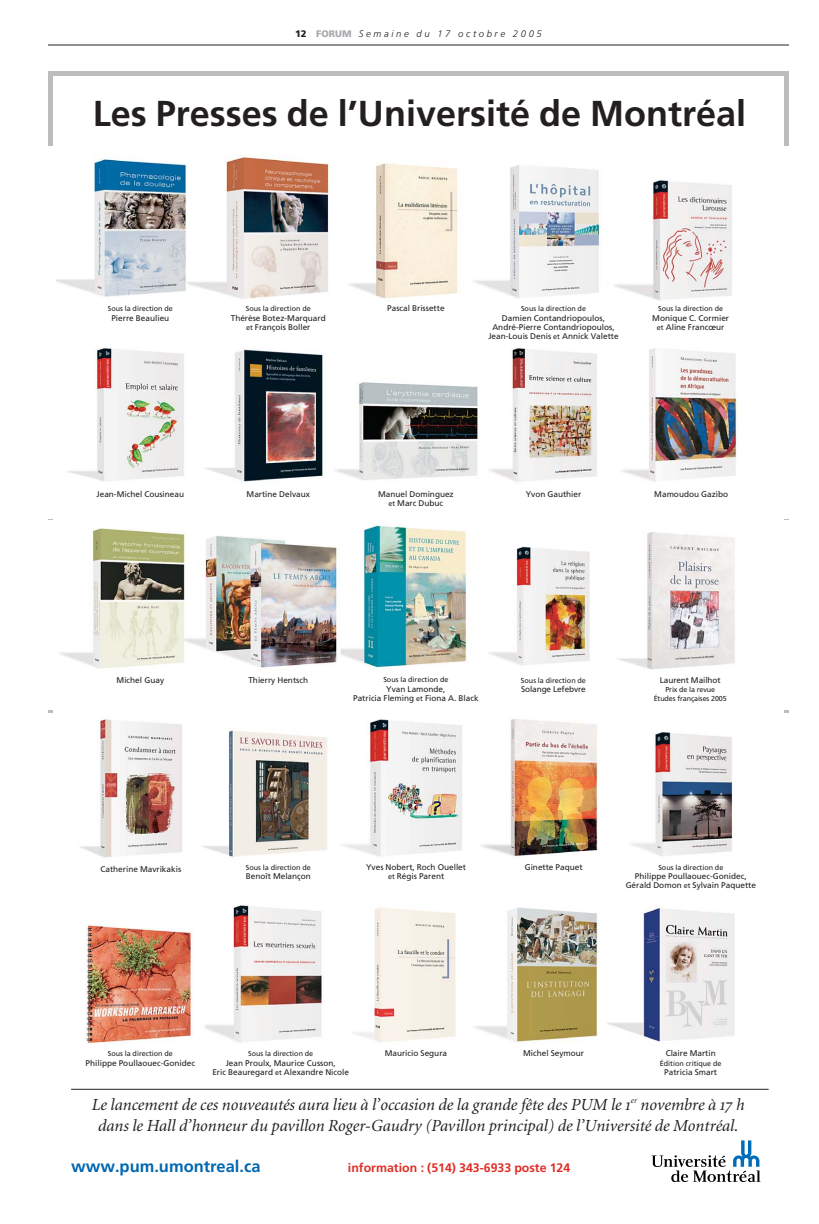
<style>
.page{position:relative;width:819px;height:1224px;background:#fff}
.page>*{position:absolute;margin:0;border:0;box-sizing:border-box;transform-origin:0 0}
.t1{font:700 36px "Frutiger";color:#231f20}
.t2{font:italic 17px/21.6px "Minion";color:#231f20;text-align:center}
.t3{font:700 16.5px "Frutiger";color:#0067b1}
.t4{font:700 12.4px "Frutiger";color:#e02e26}
.t5{font:italic 300 9.5px "Frutiger";letter-spacing:.28em;color:#231f20}
.t6{font:8.2px/9.3px "Frutiger";color:#231f20;text-align:center}
.t7{font:7.2px/8.7px "Frutiger";color:#231f20;text-align:center}
.s1{font-weight:900;font-style:normal}
.s2{font-weight:900;font-style:normal;color:#a7a9ac}
.s3{font-size:7.2px}
.s4{font-family:"Minion Italic SC";font-style:normal}
</style>
<div class="page">
<hr style="left:48px;top:45px;width:741px;height:1px;background:#231f20">
<img style="left:86px;top:905px;width:649px;height:139px">
<img style="left:80px;top:719px;width:653px;height:139px">
<img style="left:60px;top:524px;width:675px;height:146px">
<img style="left:56px;top:157px;width:681px;height:325px">
<hr style="left:71px;top:1089px;width:698px;height:1px;background:#231f20">
<svg style="left:652px;top:1140px;width:109px;height:42px"></svg>
<p class="t5" style="left:295px;top:30px;width:248px"><span class="s1">12</span> <span class="s2">FORUM</span> Semaine du 17 octobre 2005</p>
<h1 class="t1" style="left:93px;top:99px;width:655px">Les Presses de l’Université de Montréal</h1>
<p class="t7" style="left:108px;top:305px;width:67px">Sous la direction de</p>
<p class="t6" style="left:111px;top:314px;width:59px">Pierre Beaulieu</p>
<p class="t7" style="left:246px;top:305px;width:67px">Sous la direction de</p>
<p class="t6" style="left:231px;top:314px;width:96px">Thérèse Botez-Marquard <span class="s3">et</span> François Boller</p>
<p class="t6" style="left:387px;top:305px;width:59px">Pascal Brissette</p>
<p class="t7" style="left:521px;top:305px;width:67px">Sous la direction de</p>
<p class="t6" style="left:488px;top:314px;width:132px">Damien Contandriopoulos,<br>André-Pierre Contandriopoulos,<br>Jean-Louis Denis <span class="s3">et</span> Annick Valette</p>
<p class="t7" style="left:658px;top:305px;width:67px">Sous la direction de</p>
<p class="t6" style="left:652px;top:314px;width:78px">Monique C. Cormier <span class="s3">et</span> Aline Francœur</p>
<p class="t6" style="left:526px;top:490px;width:57px">Yvon Gauthier</p>
<p class="t6" style="left:97px;top:490px;width:89px">Jean-Michel Cousineau</p>
<p class="t6" style="left:247px;top:490px;width:65px">Martine Delvaux</p>
<p class="t6" style="left:654px;top:490px;width:75px">Mamoudou Gazibo</p>
<p class="t6" style="left:378px;top:490px;width:77px">Manuel Dominguez <span class="s3">et</span> Marc Dubuc</p>
<p class="t6" style="left:117px;top:676px;width:49px">Michel Guay</p>
<p class="t6" style="left:248px;top:676px;width:61px">Thierry Hentsch</p>
<p class="t7" style="left:383px;top:676px;width:67px">Sous la direction de</p>
<p class="t6" style="left:353px;top:685px;width:127px">Yvan Lamonde,<br>Patricia Fleming <span class="s3">et</span> Fiona A. Black</p>
<p class="t7" style="left:521px;top:677px;width:67px">Sous la direction de</p>
<p class="t6" style="left:521px;top:685px;width:66px">Solange Lefebvre</p>
<p class="t6" style="left:660px;top:676px;width:62px">Laurent Mailhot</p>
<p class="t7" style="left:654px;top:686px;width:75px">Prix de la revue<br>Études françaises 2005</p>
<p class="t6" style="left:100px;top:865px;width:82px">Catherine Mavrikakis</p>
<p class="t7" style="left:246px;top:864px;width:67px">Sous la direction de</p>
<p class="t6" style="left:246px;top:872px;width:67px">Benoît Melançon</p>
<p class="t6" style="left:366px;top:863px;width:101px">Yves Nobert, Roch Ouellet <span class="s3">et</span> Régis Parent</p>
<p class="t6" style="left:525px;top:863px;width:59px">Ginette Paquet</p>
<p class="t7" style="left:658px;top:864px;width:67px">Sous la direction de</p>
<p class="t6" style="left:626px;top:872px;width:132px">Philippe Poullaouec-Gonidec,<br>Gérald Domon <span class="s3">et</span> Sylvain Paquette</p>
<p class="t7" style="left:108px;top:1050px;width:67px">Sous la direction de</p>
<p class="t6" style="left:86px;top:1059px;width:111px">Philippe Poullaouec-Gonidec</p>
<p class="t7" style="left:248px;top:1050px;width:67px">Sous la direction de</p>
<p class="t6" style="left:212px;top:1059px;width:138px">Jean Proulx, Maurice Cusson,<br>Eric Beauregard <span class="s3">et</span> Alexandre Nicole</p>
<p class="t6" style="left:385px;top:1050px;width:64px">Mauricio Segura</p>
<p class="t6" style="left:523px;top:1050px;width:63px">Michel Seymour</p>
<p class="t6" style="left:666px;top:1050px;width:52px">Claire Martin</p>
<p class="t7" style="left:660px;top:1059px;width:63px">Édition critique de</p>
<p class="t6" style="left:664px;top:1068px;width:54px">Patricia Smart</p>
<h2 class="t2" style="left:92px;top:1095px;width:655px">Le lancement de ces nouveautés aura lieu à l’occasion de la grande fête des PUM le <span class="s4">1</span><sup>er</sup> novembre à <span class="s4">17</span> h dans le Hall d’honneur du pavillon Roger-Gaudry (Pavillon principal) de l’Université de Montréal.</h2>
<h3 class="t3" style="left:71px;top:1160px;width:191px">www.pum.umontreal.ca</h3>
<h3 class="t4" style="left:348px;top:1162px;width:224px">information : (514) 343-6933 poste 124</h3>
</div>
